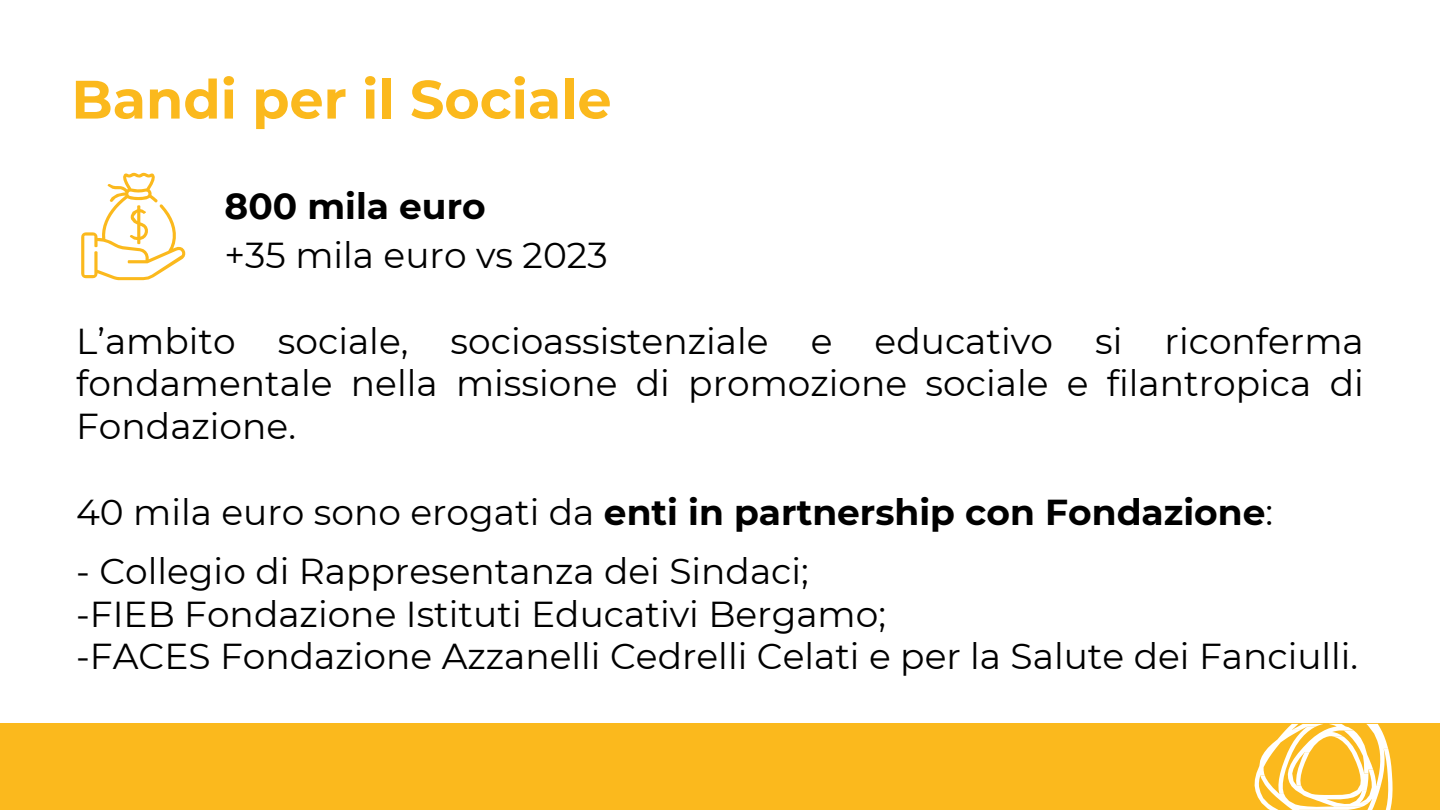
<style>
.page{position:relative;width:1440px;height:810px;background:#fff}
.page>*{position:absolute;margin:0;border:0;box-sizing:border-box;transform-origin:0 0}
.t1{font:700 54px "Montserrat";color:#fbb91d}
.t2{font:36px/42.8px "Montserrat";color:#000;text-align:justify}
.t3{font:700 36px "Montserrat";color:#000}
.s1{font-weight:400}
</style>
<div class="page">
<div style="left:0;top:724px;width:1440px;height:86px;background:#fbb91d"></div>
<svg style="left:1255px;top:724px;width:138px;height:86px"></svg>
<svg style="left:81px;top:173px;width:104px;height:107px"></svg>
<p class="t1" style="left:71px;top:66px;width:542px">Bandi per il Sociale</p>
<p class="t3" style="left:225px;top:184px;width:263px">800 mila euro</p>
<p class="t2" style="left:225px;top:234px;width:385px">+35 mila euro vs 2023</p>
<h1 class="t2" style="left:76px;top:319px;width:1289px">L’ambito sociale, socioassistenziale e educativo si riconferma fondamentale nella missione di promozione sociale e filantropica di Fondazione.</h1>
<p class="t3" style="left:76px;top:490px;width:1198px"><span class="s1">40 mila euro sono erogati da</span> enti in partnership con Fondazione<span class="s1">:</span></p>
<p class="t2" style="left:76px;top:550px;width:734px">- Collegio di Rappresentanza dei Sindaci;</p>
<p class="t2" style="left:76px;top:592px;width:811px">-FIEB Fondazione Istituti Educativi Bergamo;</p>
<p class="t2" style="left:76px;top:635px;width:1284px">-FACES Fondazione Azzanelli Cedrelli Celati e per la Salute dei Fanciulli.</p>
</div>
